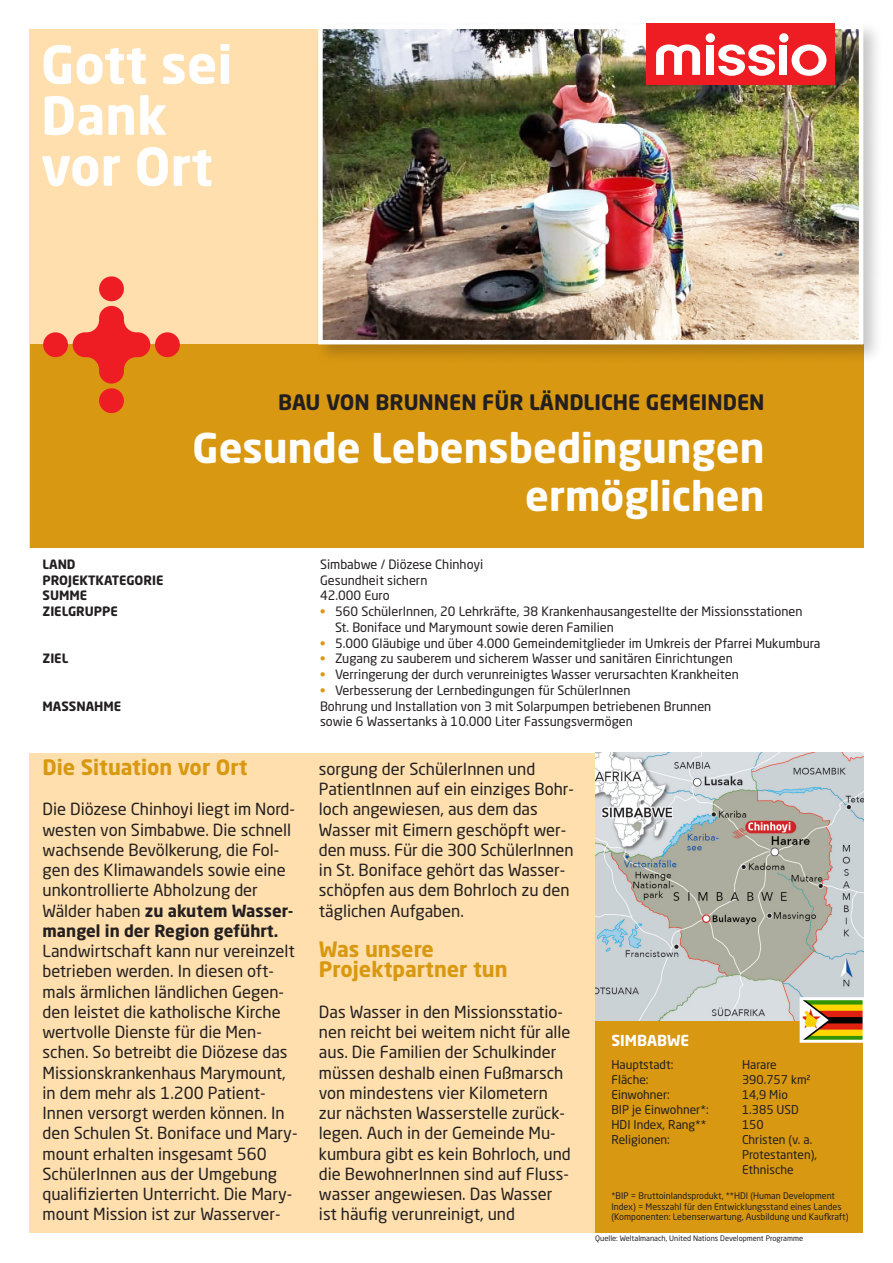
<style>
.page{position:relative;width:893px;height:1263px;background:#fff}
.page>*{position:absolute;margin:0;border:0;box-sizing:border-box;transform-origin:0 0}
.t1{font:700 51.75px "Neo Sans Std";color:#fff}
.t2{font:700 40.5px/48px "Neo Sans Std";color:#fff;text-align:right}
.t3{font:700 21px "Neo Sans Std";color:#231f20}
.Fließtext_auf_GLR{font:700 21px/20.2px "Neo Sans Std";color:#d99811}
.Fließtext_auf_GLR_bo{font:700 21px "Neo Sans Std";color:#d99811}
.Fließtext_auf_GLR-2{font:16.5px/20.2px "Neo Sans Std";color:#231f20}
.t4{font:700 15px "Neo Sans Std";color:#fff}
.t5{font:12.75px/15.8px "Neo Sans Std";color:#231f20}
.t6{font:700 12.75px "Neo Sans Std";color:#231f20}
.t7{font:12px "Neo Sans Std";color:#231f20}
.t8{font:9px/10.5px "Neo Sans Std";color:#231f20}
.t9{font:7.5px "Neo Sans Std";color:#231f20}
.s1{font-weight:700;color:#d99811}
.s2{font-weight:700}
</style>
<div class="page">
<div style="left:30px;top:30px;width:833px;height:1203px;background:#fedfad"></div>
<div style="left:30px;top:344px;width:833px;height:205px;background:#d99811"></div>
<div style="left:0;top:549px;width:893px;height:204px;background:#fff"></div>
<div style="left:43px;top:332px;width:25px;height:25px;background:#ee1d23;border-radius:50%"></div>
<div style="left:155px;top:332px;width:25px;height:25px;background:#ee1d23;border-radius:50%"></div>
<div style="left:99px;top:388px;width:25px;height:25px;background:#ee1d23;border-radius:50%"></div>
<div style="left:99px;top:276px;width:25px;height:25px;background:#ee1d23;border-radius:50%"></div>
<svg style="left:73px;top:306px;width:77px;height:78px"></svg>
<div style="left:313px;top:20px;width:571px;height:345px;background:#231f20;opacity:.25"></div>
<img style="left:323px;top:30px;width:535px;height:309px">
<div style="left:318px;top:25px;width:545px;height:319px;border:4px solid #fff"></div>
<div style="left:595px;top:1020px;width:268px;height:213px;background:#d99811"></div>
<img style="left:595px;top:753px;width:268px;height:267px">
<div style="left:646px;top:23px;width:188px;height:62px;background:#ee1d23"></div>
<svg style="left:656px;top:44px;width:44px;height:31px"></svg>
<svg style="left:718px;top:44px;width:57px;height:32px"></svg>
<div style="left:706px;top:45px;width:8px;height:30px;background:#fff"></div>
<div style="left:706px;top:33px;width:9px;height:10px;background:#fff;border-radius:50%"></div>
<div style="left:779px;top:45px;width:8px;height:30px;background:#fff"></div>
<div style="left:779px;top:33px;width:9px;height:10px;background:#fff;border-radius:50%"></div>
<svg style="left:792px;top:44px;width:34px;height:32px"></svg>
<img style="left:804px;top:1001px;width:58px;height:38px">
<div style="left:800px;top:997px;width:66px;height:46px;border:3px solid #fff"></div>
<p class="t1" style="left:41px;top:31px;width:193px">Gott sei</p>
<p class="t1" style="left:41px;top:82px;width:128px">Dank</p>
<p class="t1" style="left:41px;top:133px;width:173px">vor Ort</p>
<p class="t3" style="left:278px;top:388px;width:488px">BAU VON BRUNNEN FÜR LÄNDLICHE GEMEINDEN</p>
<p class="t2" style="left:193px;top:423px;width:573px">Gesunde Lebensbedingungen ermöglichen</p>
<p class="t6" style="left:43px;top:556px;width:35px">LAND</p>
<p class="t5" style="left:320px;top:556px;width:165px">Simbabwe / Diözese Chinhoyi</p>
<p class="t6" style="left:43px;top:572px;width:123px">PROJEKTKATEGORIE</p>
<p class="t5" style="left:320px;top:572px;width:109px">Gesundheit sichern</p>
<p class="t6" style="left:43px;top:587px;width:46px">SUMME</p>
<p class="t5" style="left:320px;top:588px;width:71px">42.000 Euro</p>
<p class="t6" style="left:43px;top:603px;width:77px">ZIELGRUPPE</p>
<p class="t5" style="left:320px;top:603px;width:484px"><span class="s1">•</span> 560 SchülerInnen, 20 Lehrkräfte, 38 Krankenhausangestellte der Missionsstationen</p>
<p class="t5" style="left:335px;top:619px;width:280px">St. Boniface und Marymount sowie deren Familien</p>
<p class="t5" style="left:320px;top:635px;width:502px"><span class="s1">•</span> 5.000 Gläubige und über 4.000 Gemeindemitglieder im Umkreis der Pfarrei Mukumbura</p>
<p class="t6" style="left:43px;top:650px;width:27px">ZIEL</p>
<p class="t5" style="left:320px;top:651px;width:414px"><span class="s1">•</span> Zugang zu sauberem und sicherem Wasser und sanitären Einrichtungen</p>
<p class="t5" style="left:320px;top:666px;width:420px"><span class="s1">•</span> Verringerung der durch verunreinigtes Wasser verursachten Krankheiten</p>
<p class="t5" style="left:320px;top:682px;width:312px"><span class="s1">•</span> Verbesserung der Lernbedingungen für SchülerInnen</p>
<p class="t6" style="left:43px;top:698px;width:80px">MASSNAHME</p>
<p class="t5" style="left:320px;top:698px;width:393px">Bohrung und Installation von 3 mit Solarpumpen betriebenen Brunnen sowie 6 Wassertanks à 10.000 Liter Fassungsvermögen</p>
<p class="Fließtext_auf_GLR_bo" style="left:43px;top:754px;width:207px">Die Situation vor Ort</p>
<p class="Fließtext_auf_GLR-2" style="left:43px;top:799px;width:254px">Die Diözese Chinhoyi liegt im Nord&shy;westen von Simbabwe. Die schnell wachsende Bevölkerung, die Fol&shy;gen des Klimawandels sowie eine unkontrollierte Abholzung der</p>
<p class="Fließtext_auf_GLR-2" style="left:43px;top:900px;width:256px">Wälder haben <span class="s2">zu akutem Wasser&shy;mangel in der Region geführt.<br></span>Landwirtschaft kann nur vereinzelt betrieben werden. In diesen oft&shy;mals ärmlichen ländlichen Gegen&shy;den leistet die katholische Kirche wertvolle Dienste für die Men&shy;schen. So betreibt die Diözese das<br>Missionskrankenhaus Marymount, in dem mehr als 1.200 Patient-<br>Innen versorgt werden können. In den Schulen St. Boniface und Mary&shy;mount erhalten insgesamt 560<br>SchülerInnen aus der Umgebung qualifizierten Unterricht. Die Mary&shy;mount Mission ist zur Wasserver-</p>
<p class="Fließtext_auf_GLR-2" style="left:319px;top:758px;width:257px">sorgung der SchülerInnen und<br>PatientInnen auf ein einziges Bohr&shy;loch angewiesen, aus dem das<br>Wasser mit Eimern geschöpft wer&shy;den muss. Für die 300 SchülerInnen in St. Boniface gehört das Wasser&shy;schöpfen aus dem Bohrloch zu den täglichen Aufgaben.</p>
<p class="Fließtext_auf_GLR" style="left:319px;top:939px;width:190px">Was unsere<br>Projektpartner tun</p>
<p class="Fließtext_auf_GLR-2" style="left:319px;top:1001px;width:253px">Das Wasser in den Missionsstatio&shy;nen reicht bei weitem nicht für alle aus. Die Familien der Schulkinder müssen deshalb einen Fußmarsch von mindestens vier Kilometern zur nächsten Wasserstelle zurück&shy;legen. Auch in der Gemeinde Mu&shy;kumbura gibt es kein Bohrloch, und die BewohnerInnen sind auf Fluss&shy;wasser angewiesen. Das Wasser ist häufig verunreinigt, und</p>
<p class="t4" style="left:611px;top:1031px;width:79px">SIMBABWE</p>
<p class="t7" style="left:611px;top:1057px;width:63px">Hauptstadt:</p>
<p class="t7" style="left:742px;top:1057px;width:36px">Harare</p>
<p class="t7" style="left:611px;top:1072px;width:39px">Fläche:</p>
<p class="t7" style="left:742px;top:1072px;width:70px">390.757 km2</p>
<p class="t7" style="left:611px;top:1087px;width:60px">Einwohner:</p>
<p class="t7" style="left:742px;top:1087px;width:47px">14,9 Mio</p>
<p class="t7" style="left:611px;top:1102px;width:99px">BIP je Einwohner*:</p>
<p class="t7" style="left:742px;top:1102px;width:58px">1.385 USD</p>
<p class="t7" style="left:611px;top:1117px;width:96px">HDI Index, Rang**</p>
<p class="t7" style="left:742px;top:1117px;width:23px">150</p>
<p class="t7" style="left:611px;top:1132px;width:60px">Religionen:</p>
<p class="t7" style="left:742px;top:1132px;width:72px">Christen (v. a.</p>
<p class="t7" style="left:742px;top:1147px;width:77px">Protestanten),</p>
<p class="t7" style="left:742px;top:1162px;width:53px">Ethnische</p>
<p class="t8" style="left:611px;top:1191px;width:238px">*BIP = Bruttoinlandsprodukt, **HDI (Human Development<br>Index) = Messzahl für den Entwicklungsstand eines Landes (Komponenten: Lebenserwartung, Ausbildung und Kaufkraft)</p>
<p class="t9" style="left:595px;top:1233px;width:209px">Quelle: Weltalmanach, United Nations Development Programme</p>
</div>
